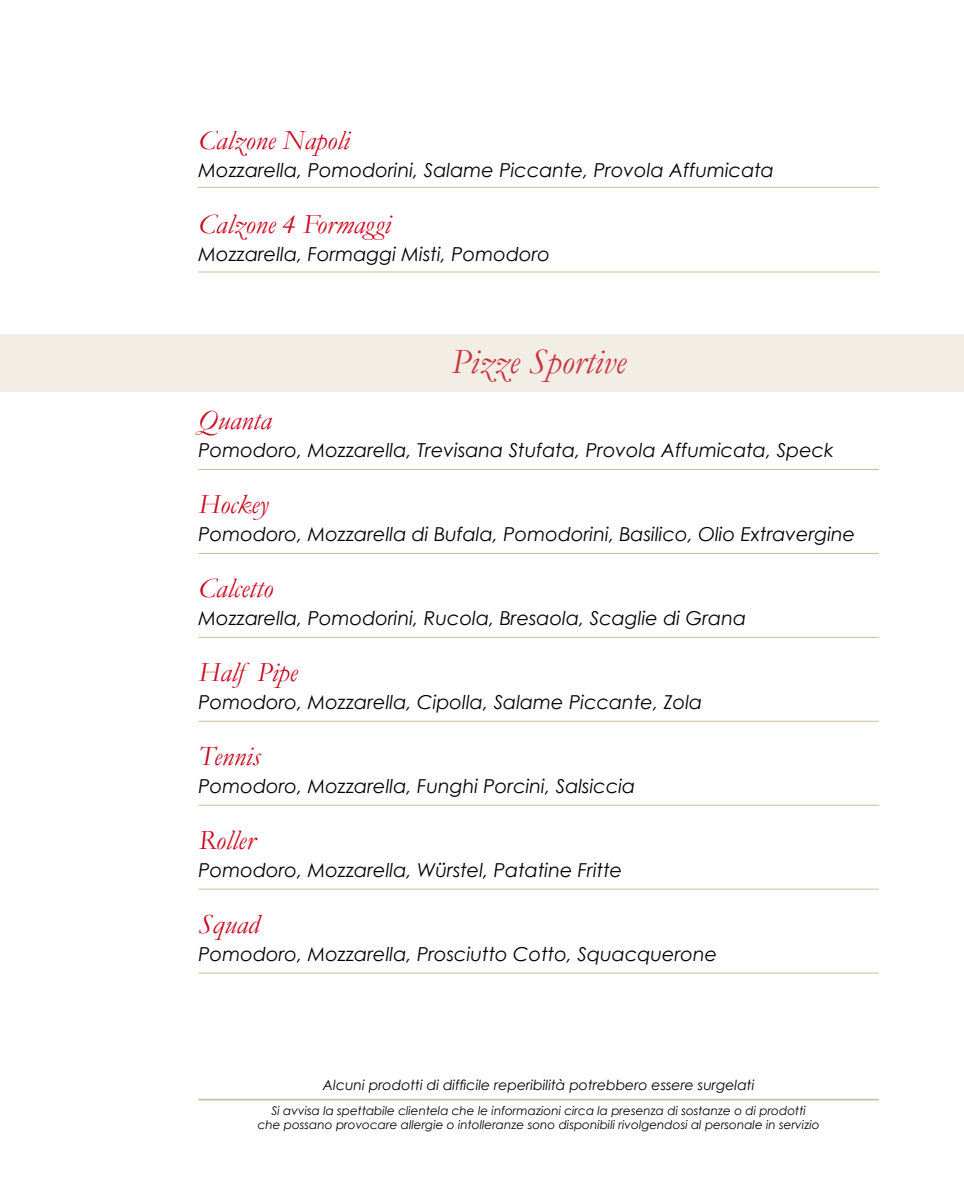
<style>
.page{position:relative;width:964px;height:1191px;background:#fff}
.page>*{position:absolute;margin:0;border:0;box-sizing:border-box;transform-origin:0 0}
.t1{font:italic 36px "Garamond";color:#cd071e}
.t2{font:italic 28px "Garamond";color:#cd071e}
.t3{font:italic 19.2px "Century Gothic";color:#000}
.t4{font:italic 14px "Century Gothic";color:#000}
.t5{font:italic 12px/14.4px "Century Gothic";color:#000;text-align:center}
</style>
<div class="page">
<hr style="left:198px;top:1098px;width:681px;height:2px;background:#cbbb9d">
<hr style="left:198px;top:187px;width:681px;height:1px;background:#cbbb9d">
<hr style="left:198px;top:272px;width:681px;height:1px;background:#cbbb9d">
<hr style="left:198px;top:553px;width:681px;height:1px;background:#cbbb9d">
<hr style="left:198px;top:721px;width:681px;height:1px;background:#cbbb9d">
<hr style="left:198px;top:637px;width:681px;height:1px;background:#cbbb9d">
<hr style="left:198px;top:469px;width:681px;height:1px;background:#cbbb9d">
<hr style="left:198px;top:805px;width:681px;height:1px;background:#cbbb9d">
<hr style="left:198px;top:888px;width:681px;height:1px;background:#cbbb9d">
<hr style="left:198px;top:972px;width:681px;height:1px;background:#cbbb9d">
<div style="left:0;top:334px;width:964px;height:58px;background:#f2eee6"></div>
<h2 class="t2" style="left:198px;top:123px;width:153px">Calzone Napoli</h2>
<p class="t3" style="left:198px;top:158px;width:577px">Mozzarella, Pomodorini, Salame Piccante, Provola Affumicata</p>
<h2 class="t2" style="left:198px;top:207px;width:194px">Calzone 4 Formaggi</h2>
<p class="t3" style="left:198px;top:242px;width:353px">Mozzarella, Formaggi Misti, Pomodoro</p>
<h1 class="t1" style="left:451px;top:340px;width:176px">Pizze Sportive</h1>
<h2 class="t2" style="left:198px;top:403px;width:74px">Quanta</h2>
<p class="t3" style="left:198px;top:438px;width:637px">Pomodoro, Mozzarella, Trevisana Stufata, Provola Affumicata, Speck</p>
<h2 class="t2" style="left:198px;top:487px;width:72px">Hockey</h2>
<p class="t3" style="left:198px;top:522px;width:658px">Pomodoro, Mozzarella di Bufala, Pomodorini, Basilico, Olio Extravergine</p>
<h2 class="t2" style="left:198px;top:571px;width:76px">Calcetto</h2>
<p class="t3" style="left:198px;top:606px;width:549px">Mozzarella, Pomodorini, Rucola, Bresaola, Scaglie di Grana</p>
<h2 class="t2" style="left:198px;top:655px;width:101px">Half Pipe</h2>
<p class="t3" style="left:198px;top:690px;width:505px">Pomodoro, Mozzarella, Cipolla, Salame Piccante, Zola</p>
<h2 class="t2" style="left:198px;top:739px;width:63px">Tennis</h2>
<p class="t3" style="left:198px;top:774px;width:438px">Pomodoro, Mozzarella, Funghi Porcini, Salsiccia</p>
<h2 class="t2" style="left:198px;top:823px;width:58px">Roller</h2>
<p class="t3" style="left:198px;top:858px;width:425px">Pomodoro, Mozzarella, Würstel, Patatine Fritte</p>
<h2 class="t2" style="left:198px;top:907px;width:62px">Squad</h2>
<p class="t3" style="left:198px;top:942px;width:520px">Pomodoro, Mozzarella, Prosciutto Cotto, Squacquerone</p>
<p class="t4" style="left:323px;top:1076px;width:433px">Alcuni prodotti di difficile reperibilità potrebbero essere surgelati</p>
<p class="t5" style="left:258px;top:1103px;width:563px">Si avvisa la spettabile clientela che le informazioni circa la presenza di sostanze o di prodotti<br>che possano provocare allergie o intolleranze sono disponibili rivolgendosi al personale in servizio</p>
</div>
